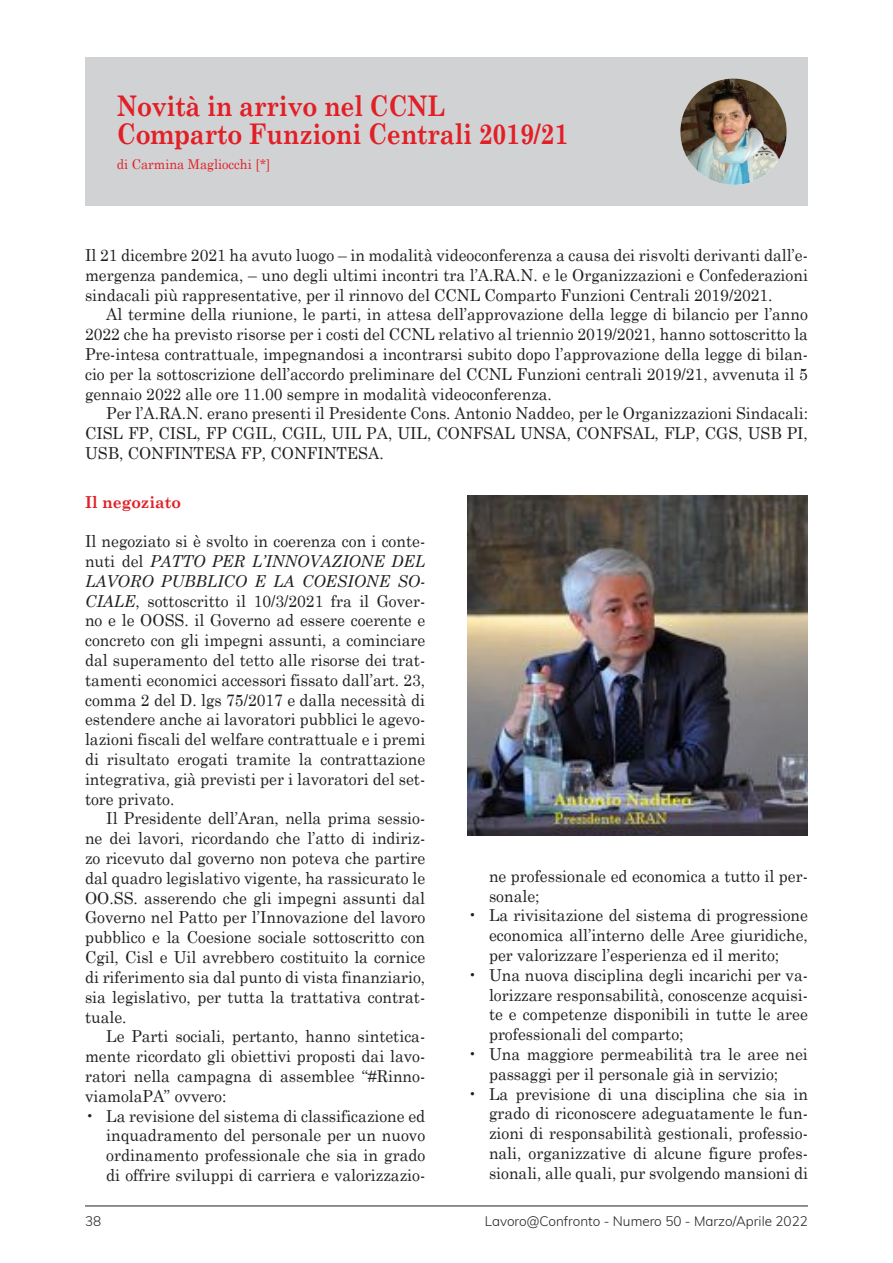
<style>
.page{position:relative;width:893px;height:1263px;background:#fff}
.page>*{position:absolute;margin:0;border:0;box-sizing:border-box;transform-origin:0 0}
.t1{font:700 28.5px/28.5px "Century Schoolbook";letter-spacing:-.01em;color:#e21f26;scale:.86 1}
.t2{font:16.5px/19.8px "Century Schoolbook";color:#231f20;text-align:justify;scale:.95 1}
.t3{font:700 16.5px "Century Schoolbook";color:#e21f26;scale:.95 1}
.t4{font:300 13.5px "Muli";color:#231f20}
.t5{font:13.5px "Century Schoolbook";color:#e21f26;scale:.95 1}
.s1{font-style:italic}
</style>
<div class="page">
<hr style="left:85px;top:1205px;width:723px;height:1px;background:#231f20">
<div style="left:85px;top:57px;width:723px;height:149px;background:#d1d2d4"></div>
<img style="left:680px;top:79px;width:107px;height:106px;border-radius:53px">
<img style="left:468px;top:495px;width:340px;height:341px">
<h1 class="t1" style="left:117px;top:91px;width:526px">Novità in arrivo nel CCNL<br>Comparto Funzioni Centrali 2019/21</h1>
<p class="t5" style="left:117px;top:156px;width:163px">di Carmina Magliocchi [*]</p>
<p class="t2" style="left:85px;top:245px;width:762px">Il 21 dicembre 2021 ha avuto luogo – in modalità videoconferenza a causa dei risvolti derivanti dall’e&shy;mergenza pandemica, – uno degli ultimi incontri tra l’A.RA.N. e le Organizzazioni e Confederazioni sindacali più rappresentative, per il rinnovo del CCNL Comparto Funzioni Centrali 2019/2021.</p>
<p class="t2" style="left:85px;top:304px;width:762px;text-indent:21px">Al termine della riunione, le parti, in attesa dell’approvazione della legge di bilancio per l’anno 2022 che ha previsto risorse per i costi del CCNL relativo al triennio 2019/2021, hanno sottoscritto la Pre-intesa contrattuale, impegnandosi a incontrarsi subito dopo l’approvazione della legge di bilan&shy;cio per la sottoscrizione dell’accordo preliminare del CCNL Funzioni centrali 2019/21, avvenuta il 5 gennaio 2022 alle ore 11.00 sempre in modalità videoconferenza.</p>
<p class="t2" style="left:85px;top:403px;width:762px;text-indent:21px">Per l’A.RA.N. erano presenti il Presidente Cons. Antonio Naddeo, per le Organizzazioni Sindacali:<br>CISL FP, CISL, FP CGIL, CGIL, UIL PA, UIL, CONFSAL UNSA, CONFSAL, FLP, CGS, USB PI, USB, CONFINTESA FP, CONFINTESA.</p>
<p class="t3" style="left:85px;top:491px;width:102px">Il negoziato</p>
<p class="t2" style="left:85px;top:531px;width:360px">Il negoziato si è svolto in coerenza con i conte&shy;nuti del <span class="s1">PATTO PER L’INNOVAZIONE DEL LAVORO PUBBLICO E LA COESIONE SO-CIALE</span>, sottoscritto il 10/3/2021 fra il Gover&shy;no e le OOSS. il Governo ad essere coerente e concreto con gli impegni assunti, a cominciare dal superamento del tetto alle risorse dei trat&shy;tamenti economici accessori fissato dall’art. 23, comma 2 del D. lgs 75/2017 e dalla necessità di estendere anche ai lavoratori pubblici le agevo&shy;lazioni fiscali del welfare contrattuale e i premi di risultato erogati tramite la contrattazione integrativa, già previsti per i lavoratori del set&shy;tore privato.</p>
<p class="t2" style="left:85px;top:808px;width:360px;text-indent:21px">Il Presidente dell’Aran, nella prima sessio&shy;ne dei lavori, ricordando che l’atto di indiriz&shy;zo ricevuto dal governo non poteva che partire dal quadro legislativo vigente, ha rassicurato le OO.SS. asserendo che gli impegni assunti dal Governo nel Patto per l’Innovazione del lavoro pubblico e la Coesione sociale sottoscritto con Cgil, Cisl e Uil avrebbero costituito la cornice di riferimento sia dal punto di vista finanziario, sia legislativo, per tutta la trattativa contrat&shy;tuale.</p>
<p class="t2" style="left:85px;top:1026px;width:360px;text-indent:21px">Le Parti sociali, pertanto, hanno sintetica&shy;mente ricordato gli obiettivi proposti dai lavo&shy;ratori nella campagna di assemblee “#Rinno&shy;viamolaPA” ovvero:</p>
<p class="t2" style="left:106px;top:1105px;width:337px;text-indent:-21px">• La revisione del sistema di classificazione ed inquadramento del personale per un nuovo ordinamento professionale che sia in grado di offrire sviluppi di carriera e valorizzazio-</p>
<p class="t2" style="left:489px;top:865px;width:337px">ne professionale ed economica a tutto il per&shy;sonale;</p>
<p class="t2" style="left:489px;top:905px;width:337px;text-indent:-21px">• La rivisitazione del sistema di progressione economica all’interno delle Aree giuridiche, per valorizzare l’esperienza ed il merito;</p>
<p class="t2" style="left:489px;top:964px;width:337px;text-indent:-21px">• Una nuova disciplina degli incarichi per va&shy;lorizzare responsabilità, conoscenze acquisi&shy;te e competenze disponibili in tutte le aree professionali del comparto;</p>
<p class="t2" style="left:468px;top:1044px;width:360px;text-align:center">• Una maggiore permeabilità tra le aree nei passaggi per il personale già in servizio;</p>
<p class="t2" style="left:489px;top:1083px;width:337px;text-indent:-21px">• La previsione di una disciplina che sia in grado di riconoscere adeguatamente le fun&shy;zioni di responsabilità gestionali, professio&shy;nali, organizzative di alcune figure profes&shy;sionali, alle quali, pur svolgendo mansioni di</p>
<p class="t4" style="left:85px;top:1213px;width:18px">38</p>
<p class="t4" style="left:485px;top:1213px;width:325px">Lavoro@Confronto - Numero 50 - Marzo/Aprile 2022</p>
</div>
